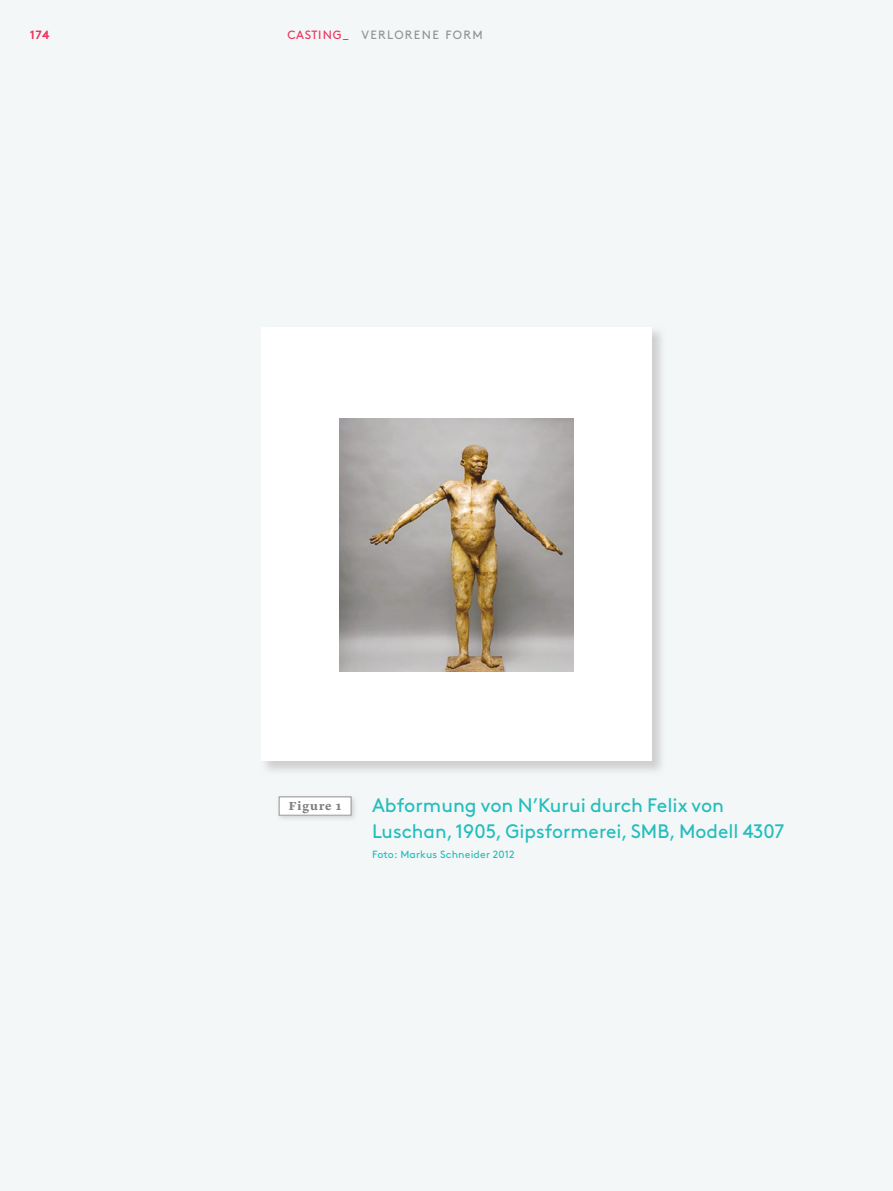
<style>
.page{position:relative;width:893px;height:1191px;background:#f3f7f7}
.page>*{position:absolute;margin:0;border:0;box-sizing:border-box;transform-origin:0 0}
.t1{font:19.5px/25.5px "Brown Pro";color:#24bdbd}
.t2{font:12px "Brown Pro";letter-spacing:.11em;color:#929392}
.t3{font:12px "Brown Pro";letter-spacing:.045em;color:#ee335c}
.t4{font:700 12px "Lyon Text";letter-spacing:.08em;color:#7d7e7f}
.t5{font:700 12px "Brown Pro";color:#ee335c}
.t6{font:10.5px "Brown Pro";letter-spacing:.015em;color:#24bdbd}
</style>
<div class="page">
<div style="left:261px;top:327px;width:391px;height:434px;background:#fff"></div>
<img style="left:340px;top:418px;width:234px;height:253px">
<img style="left:278px;top:796px;width:77px;height:23px">
<div style="left:279px;top:797px;width:72px;height:18px;background:#fff"></div>
<div style="left:279px;top:796px;width:72px;height:19px;border:1px solid #929392"></div>
<p class="t5" style="left:30px;top:30px;width:21px">174</p>
<p class="t3" style="left:287px;top:30px;width:63px">CASTING_</p>
<p class="t2" style="left:361px;top:30px;width:123px">VERLORENE FORM</p>
<p class="t4" style="left:289px;top:800px;width:54px">Figure 1</p>
<p class="t1" style="left:372px;top:794px;width:414px">Abformung von N’Kurui durch Felix von<br>Luschan, 1905, Gipsformerei, SMB, Modell 4307</p>
<p class="t6" style="left:372px;top:850px;width:144px">Foto: Markus Schneider 2012</p>
</div>
